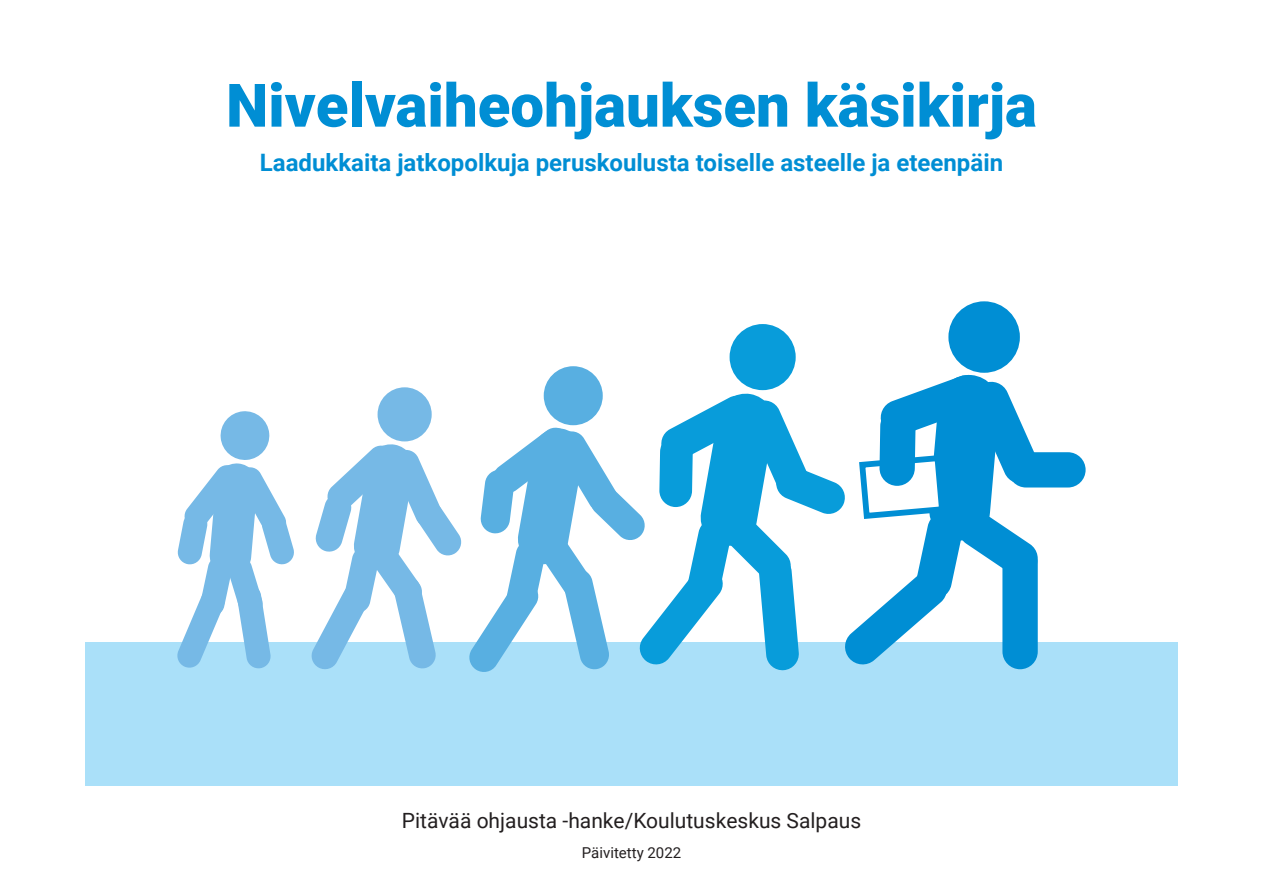
<style>
.page{position:relative;width:1263px;height:893px;background:#fff}
.page>*{position:absolute;margin:0;border:0;box-sizing:border-box;transform-origin:0 0}
.Otsikko{font:900 60px "Roboto";color:#008ed4}
.Leipis{font:700 24px "Roboto";color:#008ed4}
.Leipis-2{font:21px "Roboto";color:#231f20}
.Leipis-3{font:15px "Roboto";color:#231f20}
</style>
<div class="page">
<div style="left:85px;top:642px;width:1093px;height:143px;background:#aae0f9"></div>
<div style="left:544px;top:366px;width:59px;height:59px;background:#58afe1;border-radius:50%"></div>
<div style="left:729px;top:324px;width:67px;height:66px;background:#089cda;border-radius:50%"></div>
<svg style="left:177px;top:411px;width:117px;height:258px"></svg>
<div style="left:948px;top:301px;width:72px;height:72px;background:#008ed4;border-radius:50%"></div>
<div style="left:1008px;top:452px;width:77px;height:35px;background:#008ed4;border-radius:18px"></div>
<svg style="left:311px;top:373px;width:730px;height:299px"></svg>
<p class="Otsikko" style="left:226px;top:63px;width:812px">Nivelvaiheohjauksen käsikirja</p>
<p class="Leipis" style="left:260px;top:146px;width:745px">Laadukkaita jatkopolkuja peruskoulusta toiselle asteelle ja eteenpäin</p>
<p class="Leipis-2" style="left:402px;top:806px;width:461px">Pitävää ohjausta -hanke/Koulutuskeskus Salpaus</p>
<p class="Leipis-3" style="left:582px;top:842px;width:101px">Päivitetty 2022</p>
</div>
